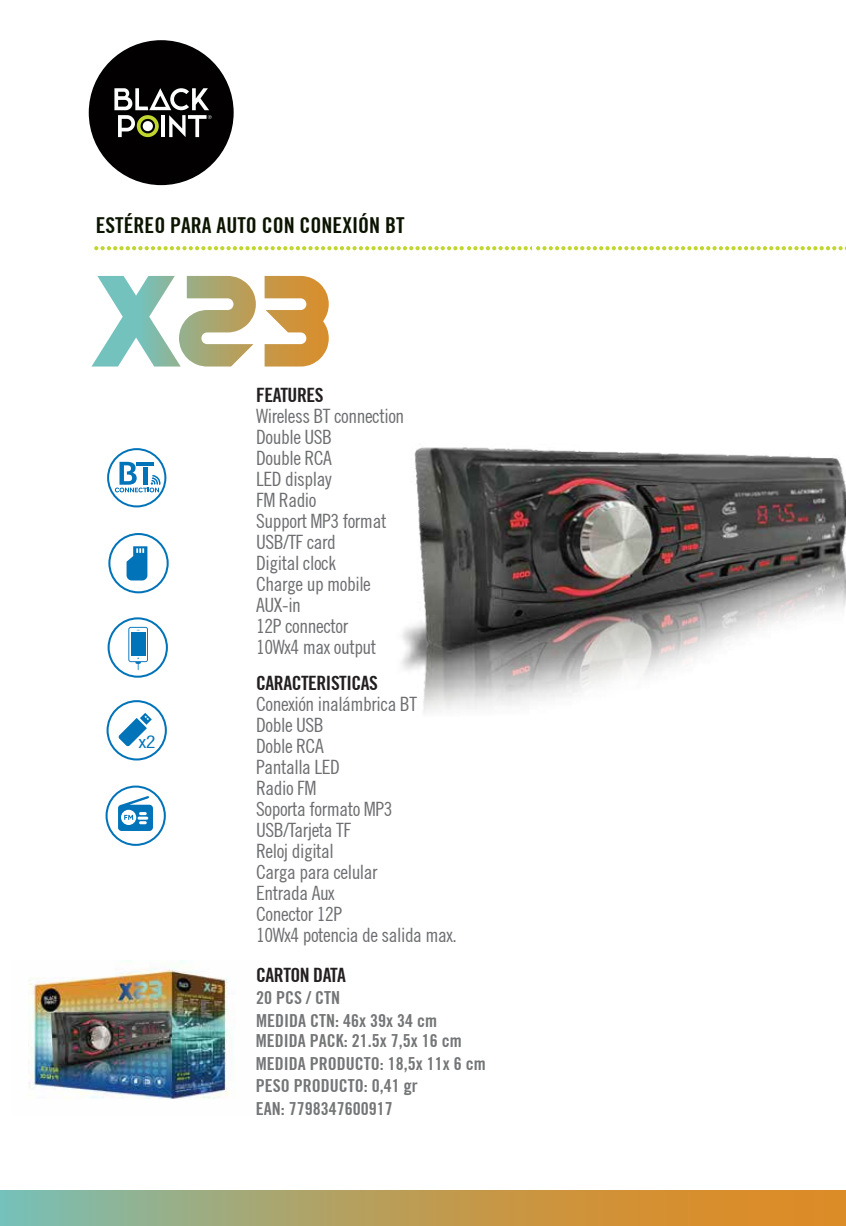
<style>
.page{position:relative;width:846px;height:1226px;background:#fff}
.page>*{position:absolute;margin:0;border:0;box-sizing:border-box;transform-origin:0 0}
.t1{font:700 condensed 22.05px "Trade Gothic No.20";color:#0b1400}
.t2{font:condensed 19.8px/21px "Trade Gothic No.18";letter-spacing:-.025em;color:#6d6e71}
.t3{font:700 condensed 19.8px "Trade Gothic No.20";letter-spacing:-.025em;color:#231f20}
.t4{font:700 condensed 18px/22.5px "Trade Gothic No.20";color:#737577}
.t5{font:condensed 17.4px "Trade Gothic No.18";color:#0173b9;scale:1.3 1}
</style>
<div class="page">
<img style="left:28px;top:960px;width:201px;height:139px">
<svg style="left:0;top:1190px;width:846px;height:36px;background:#b69f5c"></svg>
<svg style="left:94px;top:246px;width:752px;height:4px"></svg>
<div style="left:89px;top:40px;width:145px;height:145px;background:#020000;border-radius:50%"></div>
<svg style="left:114px;top:88px;width:98px;height:49px"></svg>
<svg style="left:92px;top:276px;width:164px;height:90px"></svg>
<svg style="left:265px;top:276px;width:64px;height:90px"></svg>
<img style="left:401px;top:447px;width:445px;height:266px">
<svg style="left:107px;top:700px;width:60px;height:60px"></svg>
<svg style="left:108px;top:533px;width:61px;height:60px"></svg>
<svg style="left:106px;top:785px;width:60px;height:61px"></svg>
<svg style="left:107px;top:448px;width:59px;height:59px"></svg>
<svg style="left:108px;top:617px;width:60px;height:60px"></svg>
<p class="t1" style="left:96px;top:212px;width:310px">ESTÉREO PARA AUTO CON CONEXIÓN BT</p>
<p class="t5" style="left:139px;top:731px;width:15px">x2</p>
<p class="t3" style="left:256px;top:383px;width:69px">FEATURES</p>
<p class="t2" style="left:256px;top:405px;width:150px">Wireless BT connection<br>Double USB<br>Double RCA<br>LED display<br>FM Radio<br>Support MP3 format<br>USB/TF card<br>Digital clock<br>Charge up mobile<br>AUX-in<br>12P connector<br>10Wx4 max output</p>
<p class="t3" style="left:256px;top:671px;width:123px">CARACTERISTICAS</p>
<p class="t2" style="left:256px;top:693px;width:202px">Conexión inalámbrica BT<br>Doble USB<br>Doble RCA<br>Pantalla LED<br>Radio FM<br>Soporta formato MP3<br>USB/Tarjeta TF<br>Reloj digital<br>Carga para celular<br>Entrada Aux<br>Conector 12P<br>10Wx4 potencia de salida max.</p>
<p class="t3" style="left:256px;top:962px;width:91px">CARTON DATA</p>
<p class="t4" style="left:256px;top:986px;width:182px">20 PCS / CTN<br>MEDIDA CTN: 46x 39x 34 cm</p>
<p class="t4" style="left:256px;top:1029px;width:231px">MEDIDA PACK: 21.5x 7,5x 16 cm<br>MEDIDA PRODUCTO: 18,5x 11x 6 cm<br>PESO PRODUCTO: 0,41 gr<br>EAN: 7798347600917</p>
</div>
